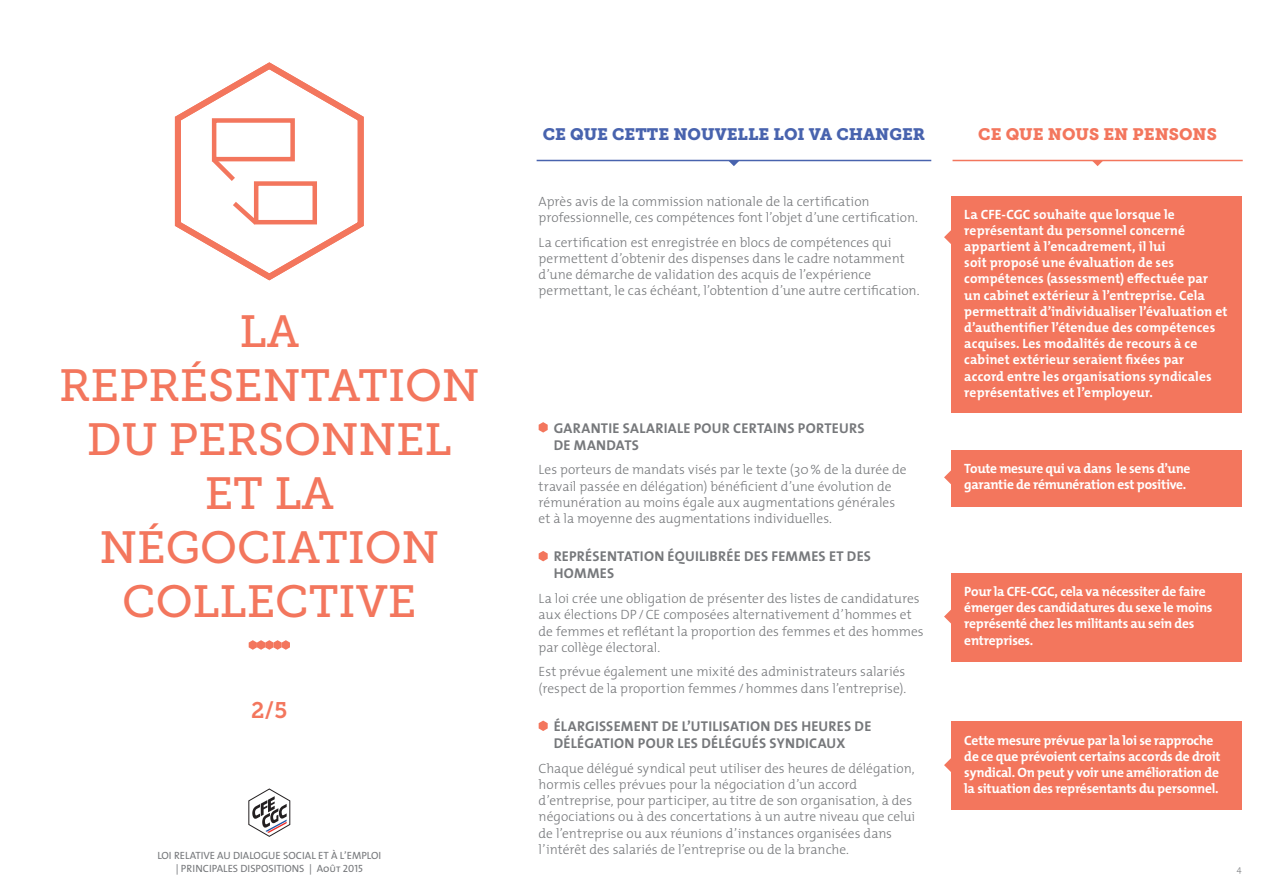
<style>
.page{position:relative;width:1263px;height:893px;background:#fff}
.page>*{position:absolute;margin:0;border:0;box-sizing:border-box;transform-origin:0 0}
.t1{font:45px/54px "Museo Slab 500";color:#f3765d;text-align:center}
.t2{font:22.5px "Museo Slab 700";color:#f3765d}
.t3{font:16.5px "Museo Slab 900";color:#4863ae}
.t4{font:16.5px "Museo Slab 900";color:#f3765d}
.t5{font:700 14.25px/17.1px "The Mix";letter-spacing:.02em;color:#76787b}
.t6{font:300 13.5px/16.2px "The Mix";color:#76787b}
.t7{font:700 13.5px/16.2px "The Mix";letter-spacing:-.005em;color:#fff}
.t8{font:10.5px/12.6px "The Mix Regular Caps";color:#76787b;text-align:center}
.t9{font:300 9px "The Mix";color:#76787b}
</style>
<div class="page">
<svg style="left:249px;top:789px;width:41px;height:48px"></svg>
<svg style="left:539px;top:422px;width:9px;height:11px"></svg>
<svg style="left:539px;top:551px;width:9px;height:10px"></svg>
<svg style="left:539px;top:721px;width:9px;height:10px"></svg>
<hr style="left:537px;top:160px;width:394px;height:1px;background:#4863ae">
<hr style="left:952px;top:160px;width:291px;height:1px;background:#f3765d">
<svg style="left:728px;top:161px;width:12px;height:5px"></svg>
<svg style="left:1092px;top:161px;width:11px;height:5px"></svg>
<div style="left:951px;top:196px;width:291px;height:216px;background:#f3765d"></div>
<svg style="left:944px;top:230px;width:7px;height:14px"></svg>
<div style="left:951px;top:450px;width:291px;height:56px;background:#f3765d"></div>
<svg style="left:944px;top:470px;width:7px;height:14px"></svg>
<div style="left:951px;top:573px;width:291px;height:88px;background:#f3765d"></div>
<svg style="left:944px;top:609px;width:7px;height:15px"></svg>
<div style="left:951px;top:722px;width:291px;height:88px;background:#f3765d"></div>
<svg style="left:944px;top:758px;width:7px;height:14px"></svg>
<svg style="left:249px;top:640px;width:41px;height:10px"></svg>
<svg style="left:174px;top:62px;width:190px;height:219px"></svg>
<h1 class="t1" style="left:59px;top:305px;width:422px">LA<br>REPRÉSENTATION<br>DU PERSONNEL<br>ET LA<br>NÉGOCIATION<br>COLLECTIVE</h1>
<h2 class="t2" style="left:251px;top:698px;width:38px">2/5</h2>
<p class="t8" style="left:157px;top:849px;width:225px">LOI RELATIVE AU DIALOGUE SOCIAL ET À L’EMPLOI | PRINCIPALES DISPOSITIONS | Août 2015</p>
<p class="t3" style="left:543px;top:125px;width:384px">CE QUE CETTE NOUVELLE LOI VA CHANGER</p>
<p class="t4" style="left:978px;top:125px;width:240px">CE QUE NOUS EN PENSONS</p>
<p class="t6" style="left:539px;top:193px;width:381px">Après avis de la commission nationale de la certification professionnelle, ces compétences font l’objet d’une certification.</p>
<p class="t6" style="left:539px;top:234px;width:382px">La certification est enregistrée en blocs de compétences qui permettent d’obtenir des dispenses dans le cadre notamment d’une démarche de validation des acquis de l’expérience permettant, le cas échéant, l’obtention d’une autre certification.</p>
<p class="t5" style="left:554px;top:419px;width:312px">GARANTIE SALARIALE POUR CERTAINS PORTEURS<br>DE MANDATS</p>
<p class="t6" style="left:539px;top:461px;width:369px">Les porteurs de mandats visés par le texte (30% de la durée de travail passée en délégation) bénéficient d’une évolution de rémunération au moins égale aux augmentations générales et à la moyenne des augmentations individuelles.</p>
<p class="t5" style="left:554px;top:548px;width:319px">REPRÉSENTATION ÉQUILIBRÉE DES FEMMES ET DES<br>HOMMES</p>
<p class="t6" style="left:539px;top:590px;width:387px">La loi crée une obligation de présenter des listes de candidatures aux élections DP/CE composées alternativement d’hommes et de femmes et reflétant la proportion des femmes et des hommes par collège électoral.</p>
<p class="t6" style="left:539px;top:663px;width:369px">Est prévue également une mixité des administrateurs salariés (respect de la proportion femmes /hommes dans l’entreprise).</p>
<p class="t5" style="left:554px;top:717px;width:319px">ÉLARGISSEMENT DE L’UTILISATION DES HEURES DE<br>DÉLÉGATION POUR LES DÉLÉGUÉS SYNDICAUX</p>
<p class="t6" style="left:539px;top:760px;width:378px">Chaque délégué syndical peut utiliser des heures de délégation, hormis celles prévues pour la négociation d’un accord d’entreprise, pour participer, au titre de son organisation, à des négociations ou à des concertations à un autre niveau que celui de l’entreprise ou aux réunions d’instances organisées dans l’intérêt des salariés de l’entreprise ou de la branche.</p>
<p class="t7" style="left:964px;top:206px;width:265px">La CFE-CGC souhaite que lorsque le représentant du personnel concerné appartient à l’encadrement, il lui<br>soit proposé une évaluation de ses compétences (assessment) effectuée par un cabinet extérieur à l’entreprise. Cela permettrait d’individualiser l’évaluation et d’authentifier l’étendue des compétences acquises. Les modalités de recours à ce cabinet extérieur seraient fixées par<br>accord entre les organisations syndicales représentatives et l’employeur.</p>
<p class="t7" style="left:964px;top:460px;width:228px">Toute mesure qui va dans le sens d’une garantie de rémunération est positive.</p>
<p class="t7" style="left:964px;top:583px;width:250px">Pour la CFE-CGC, cela va nécessiter de faire émerger des candidatures du sexe le moins représenté chez les militants au sein des entreprises.</p>
<p class="t7" style="left:964px;top:732px;width:258px">Cette mesure prévue par la loi se rapproche de ce que prévoient certains accords de droit syndical. On peut y voir une amélioration de la situation des représentants du personnel.</p>
<p class="t9" style="left:1237px;top:861px;width:6px">4</p>
</div>
